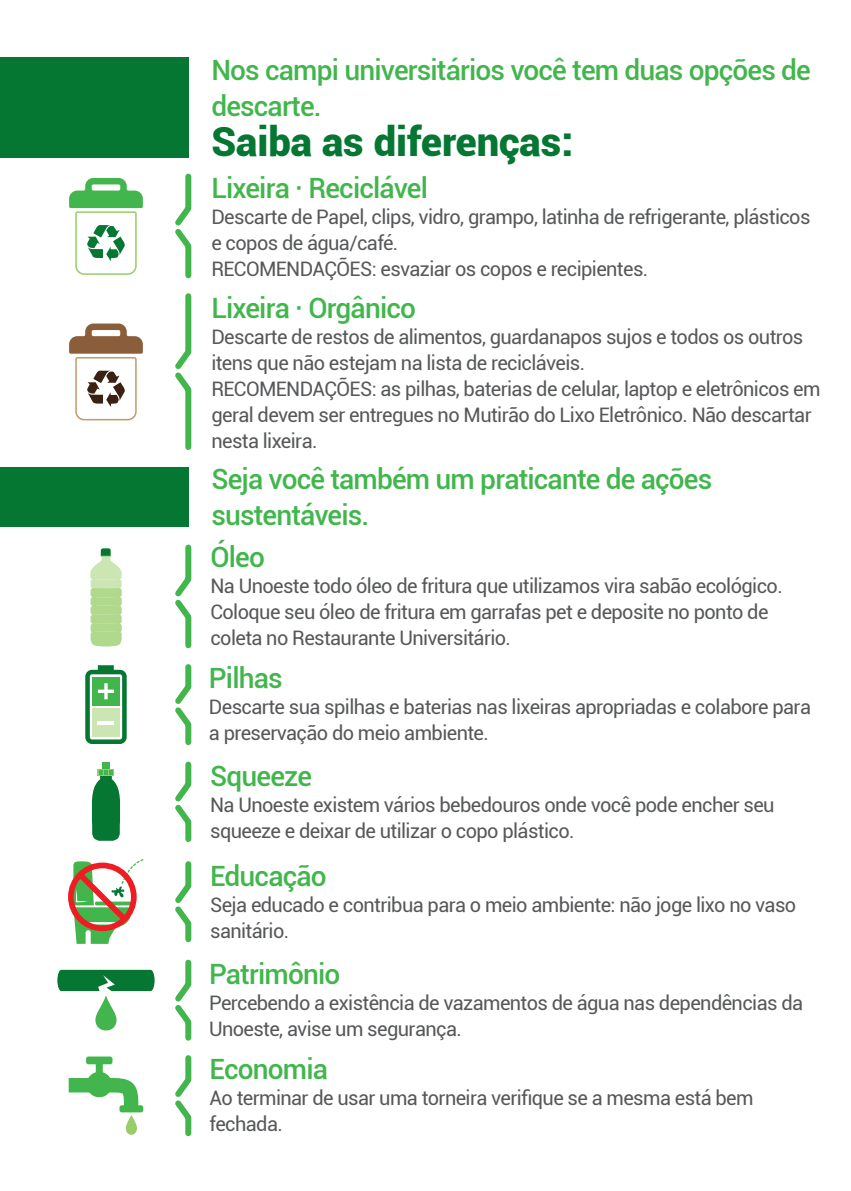
<style>
.page{position:relative;width:851px;height:1191px;background:#fff}
.page>*{position:absolute;margin:0;border:0;box-sizing:border-box;transform-origin:0 0}
.t1{font:900 40px "Roboto";color:#057732}
.t2{font:500 28px/36px "Roboto";letter-spacing:-.03em;color:#42b64d}
.t3{font:20px/26px "Roboto";letter-spacing:-.03em;color:#57585a}
</style>
<div class="page">
<svg style="left:175px;top:173px;width:17px;height:106px"></svg>
<svg style="left:69px;top:178px;width:74px;height:97px"></svg>
<svg style="left:69px;top:323px;width:74px;height:98px"></svg>
<svg style="left:175px;top:293px;width:17px;height:157px"></svg>
<div style="left:0;top:58px;width:188px;height:100px;background:#057732"></div>
<div style="left:0;top:467px;width:188px;height:59px;background:#057732"></div>
<svg style="left:175px;top:544px;width:17px;height:105px"></svg>
<svg style="left:90px;top:548px;width:32px;height:98px;background:#c0e0a7"></svg>
<svg style="left:175px;top:664px;width:17px;height:82px"></svg>
<svg style="left:85px;top:665px;width:42px;height:79px"></svg>
<hr style="left:98px;top:721px;width:16px;height:3px;background:#fff">
<svg style="left:175px;top:761px;width:17px;height:81px"></svg>
<div style="left:98px;top:769px;width:16px;height:7px;background:#98cd67"></div>
<svg style="left:92px;top:770px;width:28px;height:70px;background:#288b4d"></svg>
<div style="left:102px;top:763px;width:8px;height:6px;background:#42b64d"></div>
<svg style="left:57px;top:969px;width:98px;height:62px"></svg>
<svg style="left:175px;top:959px;width:17px;height:82px"></svg>
<svg style="left:175px;top:861px;width:17px;height:82px"></svg>
<svg style="left:68px;top:859px;width:76px;height:85px"></svg>
<svg style="left:175px;top:1055px;width:17px;height:82px"></svg>
<svg style="left:86px;top:1071px;width:26px;height:26px"></svg>
<div style="left:96px;top:1061px;width:7px;height:23px;background:#42b64d;border-radius:2px"></div>
<div style="left:86px;top:1056px;width:26px;height:8px;background:#42b64d;border-radius:2px"></div>
<div style="left:119px;top:1105px;width:24px;height:7px;background:#42b64d;border-radius:2px"></div>
<svg style="left:69px;top:1077px;width:69px;height:57px"></svg>
<h2 class="t2" style="left:211px;top:50px;width:601px">Nos campi universitários você tem duas opções de descarte.</h2>
<h1 class="t1" style="left:211px;top:114px;width:363px">Saiba as diferenças:</h1>
<h2 class="t2" style="left:211px;top:169px;width:218px">Lixeira · Reciclável</h2>
<p class="t3" style="left:211px;top:203px;width:600px">Descarte de Papel, clips, vidro, grampo, latinha de refrigerante, plásticos e copos de água/café.<br>RECOMENDAÇÕES: esvaziar os copos e recipientes.</p>
<h2 class="t2" style="left:211px;top:288px;width:206px">Lixeira · Orgânico</h2>
<p class="t3" style="left:211px;top:323px;width:610px">Descarte de restos de alimentos, guardanapos sujos e todos os outros itens que não estejam na lista de recicláveis.<br>RECOMENDAÇÕES: as pilhas, baterias de celular, laptop e eletrônicos em geral devem ser entregues no Mutirão do Lixo Eletrônico. Não descartar nesta lixeira.</p>
<h2 class="t2" style="left:211px;top:460px;width:502px">Seja você também um praticante de ações sustentáveis.</h2>
<h2 class="t2" style="left:210px;top:537px;width:56px">Óleo</h2>
<p class="t3" style="left:210px;top:572px;width:573px">Na Unoeste todo óleo de fritura que utilizamos vira sabão ecológico.<br>Coloque seu óleo de fritura em garrafas pet e deposite no ponto de coleta no Restaurante Universitário.</p>
<h2 class="t2" style="left:209px;top:659px;width:75px">Pilhas</h2>
<p class="t3" style="left:209px;top:693px;width:603px">Descarte sua spilhas e baterias nas lixeiras apropriadas e colabore para a preservação do meio ambiente.</p>
<h2 class="t2" style="left:210px;top:757px;width:103px">Squeeze</h2>
<p class="t3" style="left:210px;top:791px;width:566px">Na Unoeste existem vários bebedouros onde você pode encher seu squeeze e deixar de utilizar o copo plástico.</p>
<h2 class="t2" style="left:210px;top:856px;width:118px">Educação</h2>
<p class="t3" style="left:210px;top:890px;width:587px">Seja educado e contribua para o meio ambiente: não joge lixo no vaso sanitário.</p>
<h2 class="t2" style="left:209px;top:955px;width:133px">Patrimônio</h2>
<p class="t3" style="left:209px;top:989px;width:595px">Percebendo a existência de vazamentos de água nas dependências da<br>Unoeste, avise um segurança.</p>
<h2 class="t2" style="left:209px;top:1050px;width:120px">Economia</h2>
<p class="t3" style="left:209px;top:1084px;width:545px">Ao terminar de usar uma torneira verifique se a mesma está bem fechada.</p>
</div>
